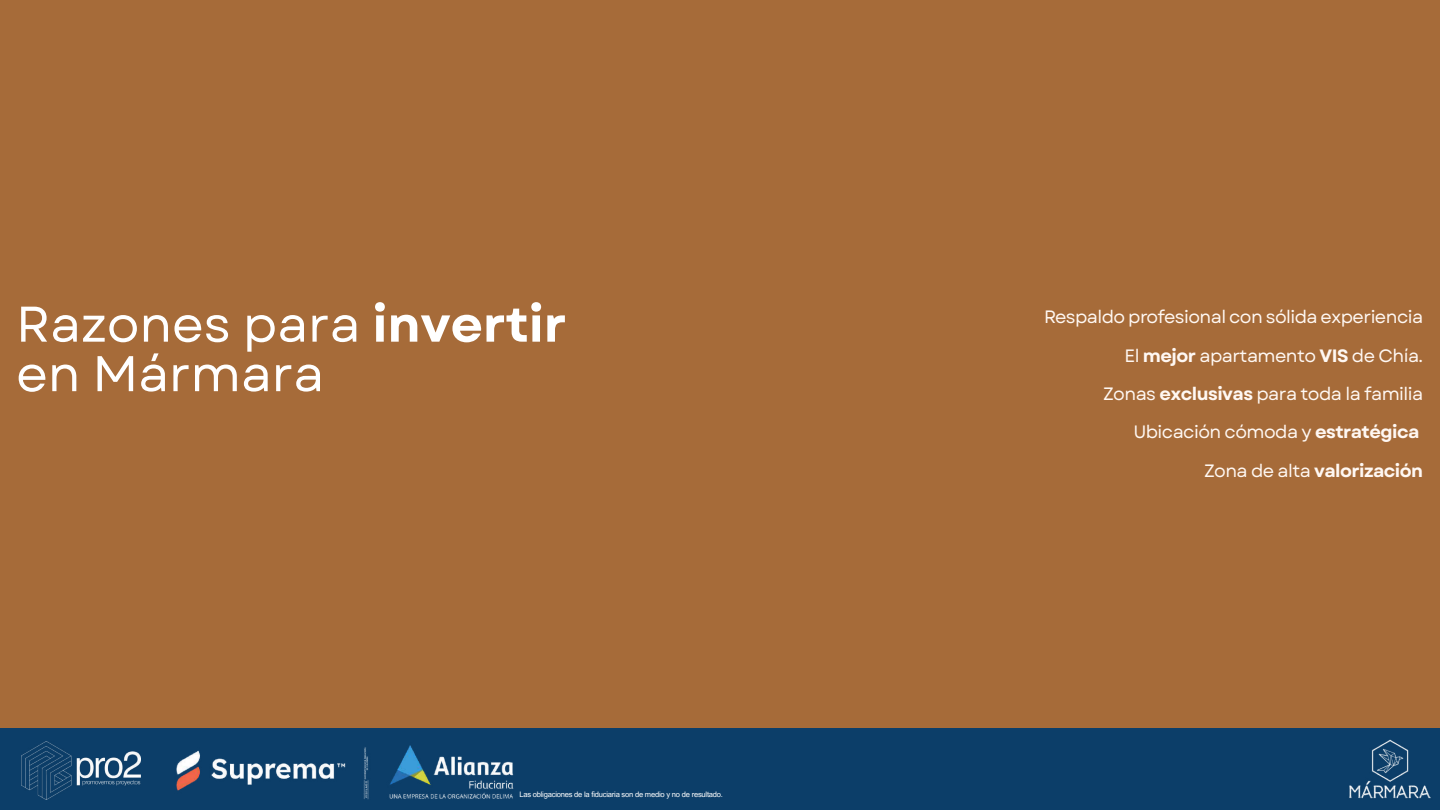
<style>
.page{position:relative;width:1440px;height:810px;background:#a66b39}
.page>*{position:absolute;margin:0;border:0;box-sizing:border-box;transform-origin:0 0}
.t1{font:50px/49.5px "Garet";letter-spacing:-.005em;color:#fff}
.t2{font:17.9px/38.4px "Garet";letter-spacing:-.03em;color:#fff8f3;text-align:right}
.t3{font:7.6px "Arial MT Pro";letter-spacing:-.03em;color:#fff}
.s1{font-weight:700}
</style>
<div class="page">
<div style="left:0;top:728px;width:1440px;height:82px;background:#0c3e69"></div>
<img style="left:1349px;top:739px;width:82px;height:60px">
<img style="left:176px;top:750px;width:170px;height:41px">
<img style="left:21px;top:741px;width:120px;height:59px">
<img style="left:363px;top:745px;width:151px;height:54px">
<h1 class="t1" style="left:16px;top:300px;width:552px">Razones para <span class="s1">invertir </span>en Mármara</h1>
<p class="t3" style="left:519px;top:791px;width:205px">Las obligaciones de la fiduciaria son de medio y no de resultado.</p>
<p class="t2" style="left:1044px;top:298px;width:380px">Respaldo profesional con sólida experiencia</p>
<p class="t2" style="left:1103px;top:336px;width:322px">El <span class="s1">mejor</span> apartamento <span class="s1">VIS</span> de Chía.<br>Zonas <span class="s1">exclusivas</span> para toda la familia</p>
<p class="t2" style="left:1133px;top:413px;width:291px">Ubicación cómoda y <span class="s1">estratégica<br></span>Zona de alta <span class="s1">valorización</span></p>
</div>
